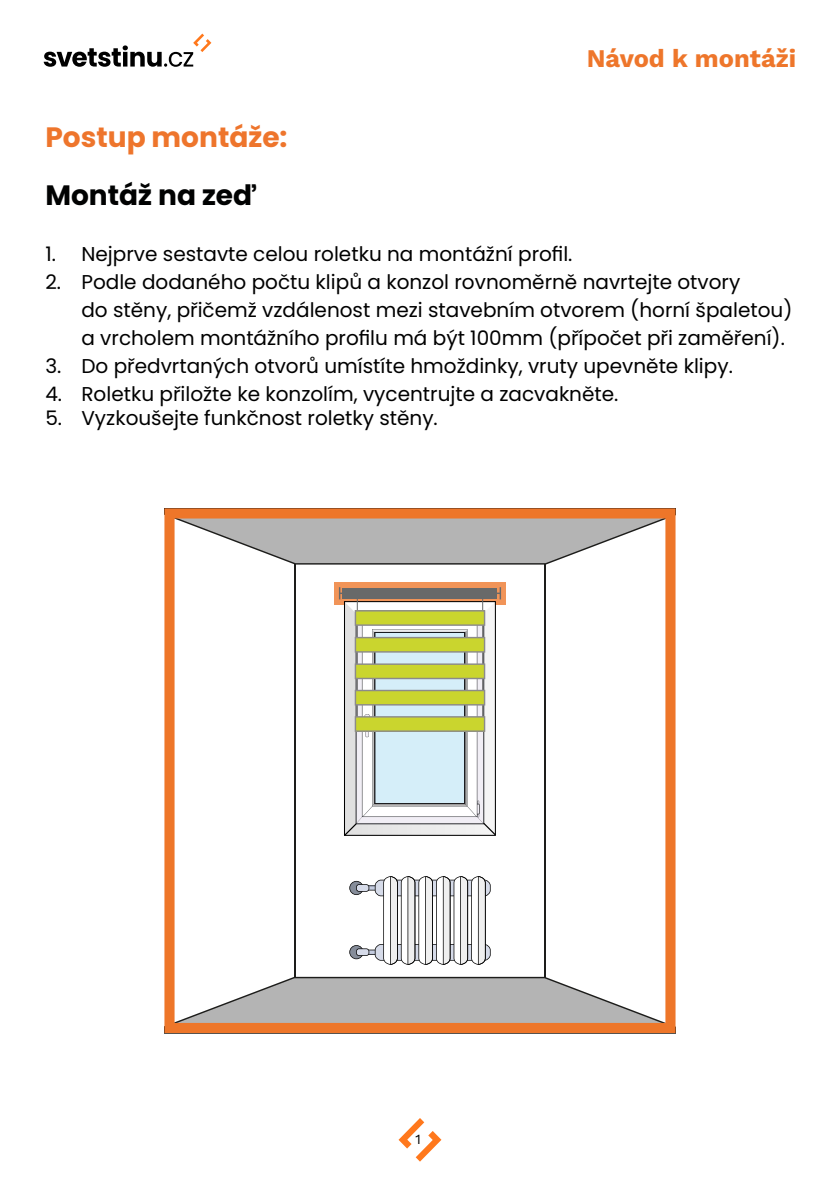
<style>
.page{position:relative;width:840px;height:1191px;background:#fff}
.page>*{position:absolute;margin:0;border:0;box-sizing:border-box;transform-origin:0 0}
.t1{font:700 28px "Poppins";color:#ee752c}
.t2{font:700 28px "Poppins";color:#010202}
.t3{font:700 25.4px "Work Sans";color:#ee762b}
.t4{font:20px/28px "Poppins";color:#000}
.t5{font:14px "Work Sans";color:#000}
</style>
<div class="page">
<svg style="left:398px;top:1118px;width:43px;height:43px"></svg>
<svg style="left:44px;top:34px;width:167px;height:33px"></svg>
<svg style="left:164px;top:508px;width:511px;height:525px"></svg>
<svg style="left:339px;top:587px;width:162px;height:249px"></svg>
<div style="left:355px;top:611px;width:129px;height:14px;background:#cad52e"></div>
<div style="left:354px;top:610px;width:131px;height:16px;border:1px solid #8c8b8b"></div>
<div style="left:355px;top:637px;width:129px;height:15px;background:#cad52e"></div>
<div style="left:354px;top:637px;width:131px;height:15px;border:1px solid #8c8b8b"></div>
<div style="left:355px;top:664px;width:129px;height:14px;background:#cad52e"></div>
<div style="left:354px;top:663px;width:131px;height:16px;border:1px solid #8c8b8b"></div>
<div style="left:355px;top:690px;width:129px;height:15px;background:#cad52e"></div>
<div style="left:354px;top:690px;width:131px;height:15px;border:1px solid #8c8b8b"></div>
<div style="left:355px;top:717px;width:129px;height:14px;background:#cad52e"></div>
<div style="left:354px;top:716px;width:131px;height:16px;border:1px solid #8c8b8b"></div>
<p class="t3" style="left:586px;top:39px;width:211px">Návod k montáži</p>
<h1 class="t1" style="left:45px;top:121px;width:243px">Postup montáže:</h1>
<h1 class="t2" style="left:45px;top:179px;width:212px">Montáž na zeď</h1>
<p class="t4" style="left:45px;top:240px;width:528px">1. Nejprve sestavte celou roletku na montážní profil.</p>
<p class="t4" style="left:81px;top:268px;width:712px;text-indent:-36px">2. Podle dodaného počtu klipů a konzol rovnoměrně navrtejte otvory<br>do stěny, přičemž vzdálenost mezi stavebním otvorem (horní špaletou) a vrcholem montážního profilu má být 100mm (přípočet při zaměření).</p>
<p class="t4" style="left:45px;top:352px;width:688px">3. Do předvrtaných otvorů umístíte hmoždinky, vruty upevněte klipy.</p>
<p class="t4" style="left:45px;top:380px;width:574px">4. Roletku přiložte ke konzolím, vycentrujte a zacvakněte.</p>
<p class="t4" style="left:45px;top:404px;width:394px">5. Vyzkoušejte funkčnost roletky stěny.</p>
<p class="t5" style="left:415px;top:1128px;width:7px">1</p>
</div>
